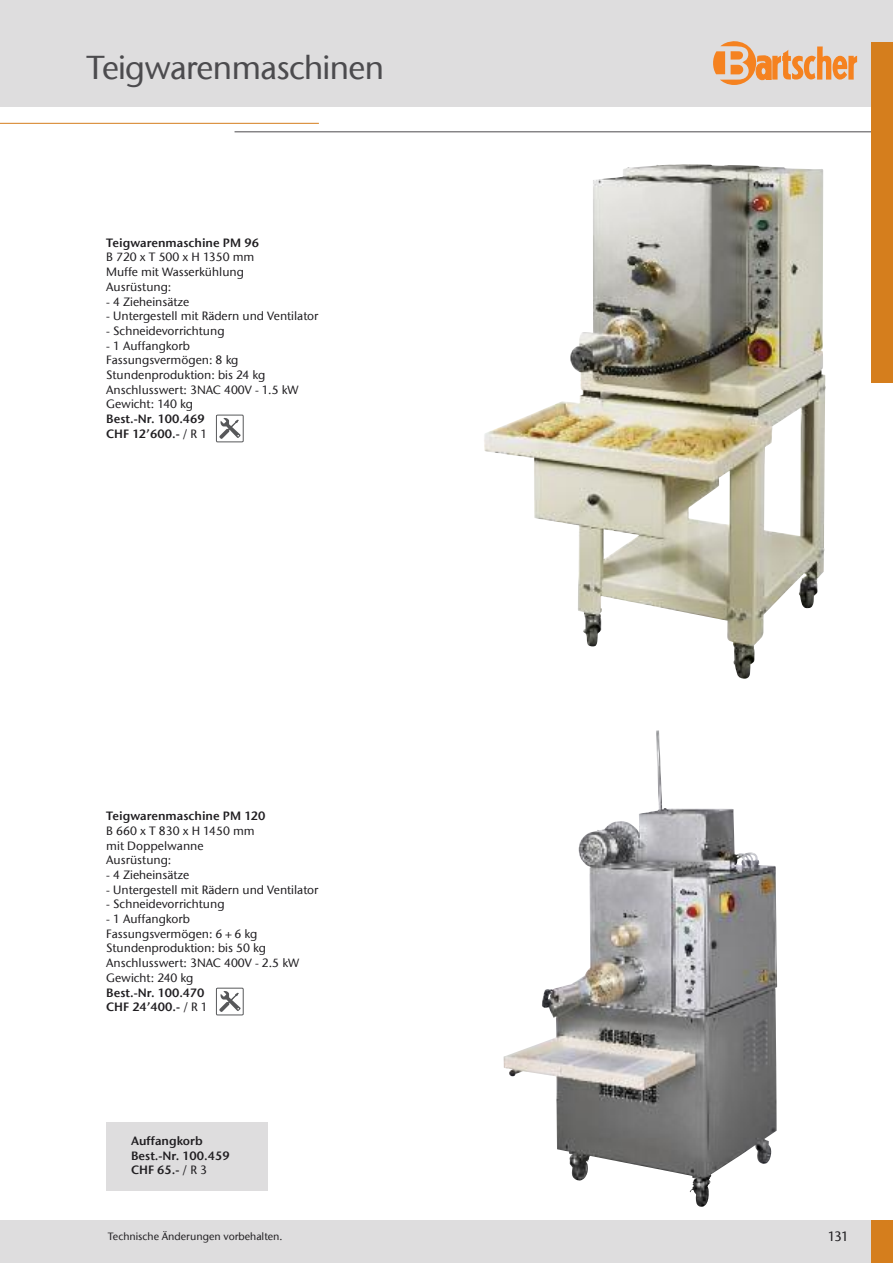
<style>
.page{position:relative;width:893px;height:1263px;background:#fff}
.page>*{position:absolute;margin:0;border:0;box-sizing:border-box;transform-origin:0 0}
.t1{font:500 33px "ITC Stone Sans Com";letter-spacing:-.025em;color:#4c4b4e}
.t2{font:500 13.5px "ITC Stone Sans Com";color:#201e21}
.t3{font:500 12px/14.7px "ITC Stone Sans Com";color:#201e21}
.t4{font:12px/14.4px "ITC Stone Sans Com Semi";color:#201e21}
.t5{font:500 10.5px "ITC Stone Sans Com";color:#201e21}
.s1{font-family:"ITC Stone Sans Com";font-weight:500}
</style>
<div class="page">
<hr style="left:0;top:123px;width:319px;height:1px;background:#d57e1d">
<hr style="left:235px;top:131px;width:658px;height:1px;background:#4c4b4e">
<div style="left:0;top:0;width:893px;height:106px;background:#deddde"></div>
<div style="left:872px;top:43px;width:21px;height:340px;background:#d57e1d"></div>
<div style="left:0;top:1220px;width:893px;height:43px;background:#deddde"></div>
<div style="left:872px;top:1220px;width:21px;height:43px;background:#d57e1d"></div>
<svg style="left:713px;top:41px;width:144px;height:44px"></svg>
<img style="left:484px;top:164px;width:341px;height:515px">
<div style="left:106px;top:1123px;width:162px;height:68px;background:#deddde"></div>
<img style="left:542px;top:730px;width:235px;height:477px">
<svg style="left:219px;top:418px;width:22px;height:21px"></svg>
<div style="left:216px;top:415px;width:27px;height:27px;border:1px solid #57585a"></div>
<svg style="left:219px;top:991px;width:22px;height:21px"></svg>
<div style="left:216px;top:988px;width:27px;height:27px;border:1px solid #57585a"></div>
<h1 class="t1" style="left:87px;top:48px;width:299px">Teigwarenmaschinen</h1>
<p class="t4" style="left:106px;top:235px;width:154px">Teigwarenmaschine PM 96</p>
<p class="t3" style="left:106px;top:250px;width:150px">B 720 x T 500 x H 1350 mm<br>Muffe mit Wasserkühlung<br>Ausrüstung:</p>
<p class="t3" style="left:106px;top:294px;width:84px">- 4 Zieheinsätze</p>
<p class="t3" style="left:106px;top:309px;width:214px">- Untergestell mit Rädern und Ventilator</p>
<p class="t3" style="left:106px;top:323px;width:120px">- Schneidevorrichtung</p>
<p class="t3" style="left:106px;top:338px;width:194px">- 1 Auffangkorb<br>Fassungsvermögen: 8 kg<br>Stundenproduktion: bis 24 kg<br>Anschlusswert: 3NAC 400V - 1.5 kW<br>Gewicht: 140 kg</p>
<p class="t4" style="left:106px;top:412px;width:102px">Best.-Nr. 100.469<br>CHF 12’600.- <span class="s1">/ R 1</span></p>
<p class="t4" style="left:106px;top:809px;width:161px">Teigwarenmaschine PM 120</p>
<p class="t3" style="left:106px;top:823px;width:150px">B 660 x T 830 x H 1450 mm mit Doppelwanne<br>Ausrüstung:</p>
<p class="t3" style="left:106px;top:867px;width:84px">- 4 Zieheinsätze</p>
<p class="t3" style="left:106px;top:882px;width:214px">- Untergestell mit Rädern und Ventilator</p>
<p class="t3" style="left:106px;top:897px;width:120px">- Schneidevorrichtung</p>
<p class="t3" style="left:106px;top:911px;width:194px">- 1 Auffangkorb<br>Fassungsvermögen: 6 + 6 kg<br>Stundenproduktion: bis 50 kg<br>Anschlusswert: 3NAC 400V - 2.5 kW<br>Gewicht: 240 kg</p>
<p class="t4" style="left:106px;top:985px;width:103px">Best.-Nr. 100.470<br>CHF 24’400.- <span class="s1">/ R 1</span></p>
<p class="t4" style="left:131px;top:1134px;width:100px">Auffangkorb<br>Best.-Nr. 100.459<br>CHF 65.- <span class="s1">/ R 3</span></p>
<p class="t5" style="left:108px;top:1230px;width:176px">Technische Änderungen vorbehalten.</p>
<p class="t2" style="left:828px;top:1228px;width:23px">131</p>
</div>
